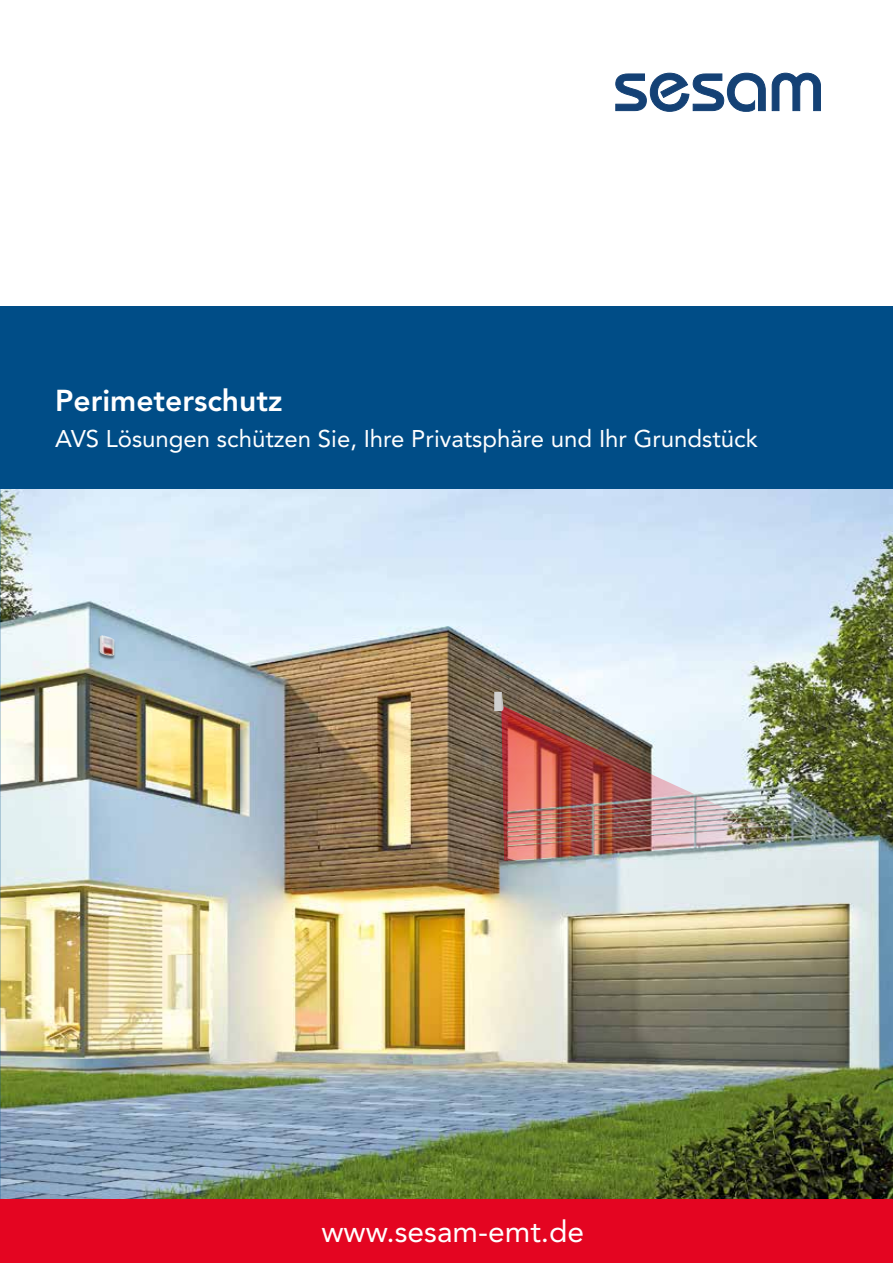
<style>
.page{position:relative;width:893px;height:1263px;background:#fff}
.page>*{position:absolute;margin:0;border:0;box-sizing:border-box;transform-origin:0 0}
.t1{font:30px "Avenir LT Std";color:#fff}
.t2{font:800 30px "Avenir LT Std";color:#fff}
.t3{font:24px "Avenir LT Std";color:#fff}
</style>
<div class="page">
<img style="left:0;top:489px;width:893px;height:710px">
<div style="left:494px;top:692px;width:8px;height:19px;background:#d0d0d0"></div>
<img style="left:501px;top:692px;width:290px;height:169px">
<div style="left:0;top:1199px;width:893px;height:64px;background:#e40521"></div>
<div style="left:0;top:306px;width:893px;height:183px;background:#004d87"></div>
<div style="left:97px;top:636px;width:19px;height:23px;background:#000;opacity:.45"></div>
<svg style="left:100px;top:635px;width:1px;height:21px"></svg>
<img style="left:101px;top:635px;width:14px;height:21px">
<svg style="left:615px;top:73px;width:206px;height:39px"></svg>
<p class="t2" style="left:55px;top:382px;width:229px">Perimeterschutz</p>
<p class="t3" style="left:55px;top:424px;width:704px">AVS Lösungen schützen Sie, Ihre Privatsphäre und Ihr Grundstück</p>
<p class="t1" style="left:321px;top:1214px;width:264px">www.sesam-emt.de</p>
</div>
